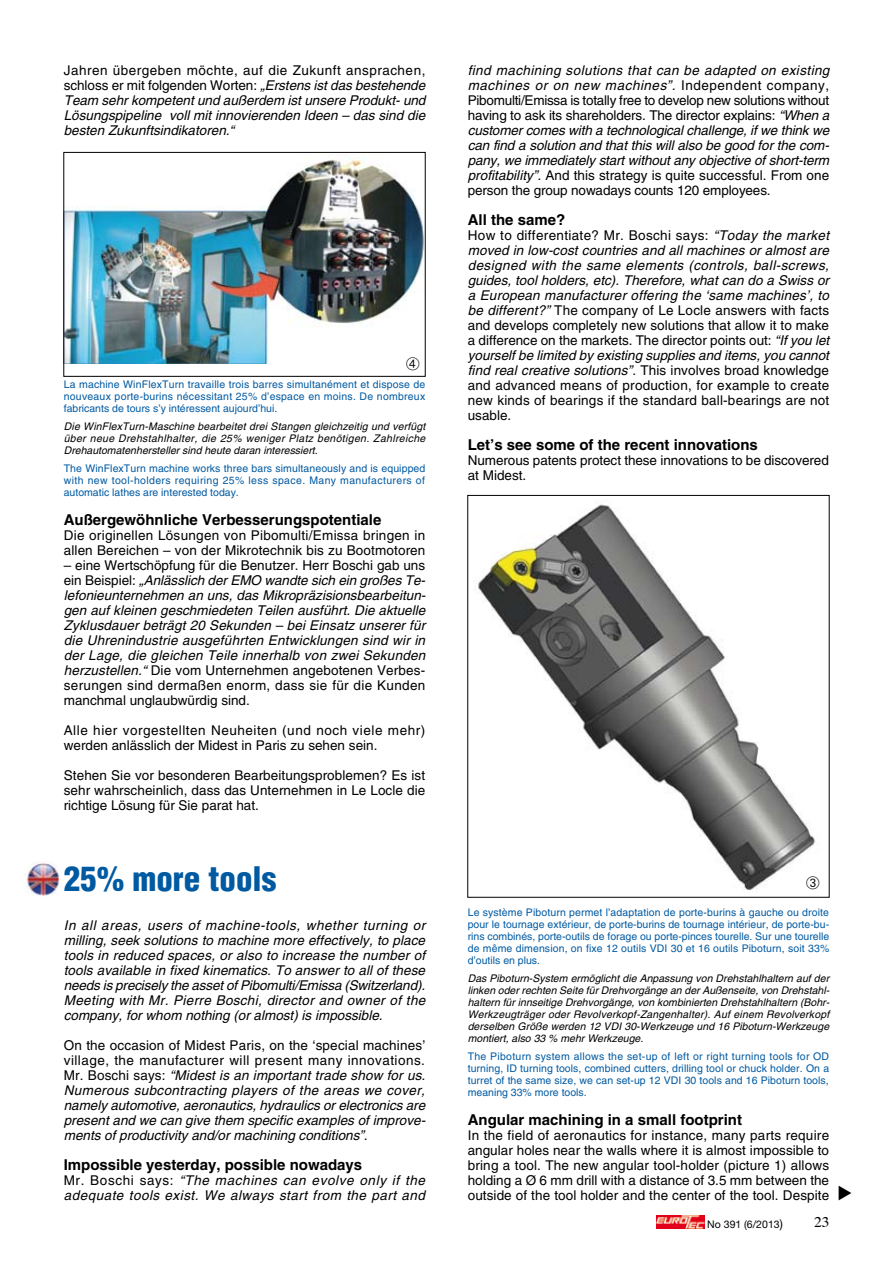
<style>
.page{position:relative;width:893px;height:1263px;background:#fff}
.page>*{position:absolute;margin:0;border:0;box-sizing:border-box;transform-origin:0 0}
.t1{font:900 condensed 33px "Helvetica";color:#005aa2}
.t2{font:700 15px "Helvetica";color:#000}
.t3{font:italic 13.5px/15px "Helvetica";color:#000;text-align:justify}
.t4{font:13.5px/15px "Helvetica";color:#000}
.t5{font:italic 13.5px/15px "Helvetica";letter-spacing:.035em;color:#000}
.t6{font:10.5px/12px "Helvetica";letter-spacing:.01em;color:#005aa2;text-align:justify}
.t7{font:italic 10.5px/12px "Helvetica";color:#000;text-align:justify}
.t8{font:10.5px "Helvetica Neue";color:#000}
.s1{font-style:normal}
.s2{font-size:12px}
</style>
<div class="page">
<svg style="left:656px;top:1215px;width:1px;height:13px"></svg>
<img style="left:657px;top:1215px;width:47px;height:13px">
<img style="left:474px;top:504px;width:341px;height:386px">
<div style="left:467px;top:495px;width:363px;height:403px;border:1px solid #000"></div>
<img style="left:65px;top:155px;width:359px;height:209px">
<div style="left:63px;top:152px;width:363px;height:225px;border:1px solid #000"></div>
<img style="left:23px;top:861px;width:37px;height:35px">
<svg style="left:806px;top:876px;width:9px;height:13px"></svg>
<svg style="left:406px;top:358px;width:13px;height:6px"></svg>
<p class="t3" style="left:64px;top:63px;width:363px"><span class="s1">Jahren übergeben möchte, auf die Zukunft ansprachen, schloss er mit folgenden Worten:</span> „Erstens ist das bestehende Team sehr kompetent und außerdem ist unsere Produkt- und Lösungspipeline voll mit innovierenden Ideen – das sind die besten Zukunftsindikatoren.“</p>
<p class="t6" style="left:64px;top:378px;width:363px">La machine WinFlexTurn travaille trois barres simultanément et dispose de nouveaux porte-burins nécessitant 25% d’espace en moins. De nombreux fabricants de tours s’y intéressent aujourd’hui.</p>
<p class="t7" style="left:64px;top:420px;width:363px">Die WinFlexTurn-Maschine bearbeitet drei Stangen gleichzeitig und verfügt über neue Drehstahlhalter, die 25% weniger Platz benötigen. Zahlreiche Drehautomatenhersteller sind heute daran interessiert.</p>
<p class="t6" style="left:64px;top:462px;width:363px">The WinFlexTurn machine works three bars simultaneously and is equipped with new tool-holders requiring 25% less space. Many manufacturers of automatic lathes are interested today.</p>
<p class="t2" style="left:64px;top:510px;width:319px">Außergewöhnliche Verbesserungspotentiale</p>
<p class="t4" style="left:64px;top:528px;width:363px">Die originellen Lösungen von Pibomulti/Emissa bringen in allen Bereichen – von der Mikrotechnik bis zu Bootmotoren</p>
<p class="t3" style="left:64px;top:558px;width:363px"><span class="s1">– eine Wertschöpfung für die Benutzer. Herr Boschi gab uns ein Beispiel:</span> „Anlässlich der EMO wandte sich ein großes Te&shy;lefonieunternehmen an uns, das Mikropräzisionsbearbeitun&shy;gen auf kleinen geschmiedeten Teilen ausführt. Die aktuelle Zyklusdauer beträgt 20 Sekunden – bei Einsatz unserer für die Uhrenindustrie ausgeführten Entwicklungen sind wir in der Lage, die gleichen Teile innerhalb von zwei Sekunden herzustellen.“ <span class="s1">Die vom U nternehmen angebotenen Verbes&shy;serungen sind dermaßen enorm, dass sie für die Kunden manchmal unglaubwürdig sind.</span></p>
<p class="t4" style="left:64px;top:723px;width:363px">Alle hier vorgestellten Neuheiten (und noch viele mehr) werden anlässlich der Midest in Paris zu sehen sein.</p>
<p class="t4" style="left:64px;top:768px;width:363px;text-align:justify">Stehen Sie vor besonderen Bearbeitungsproblemen? Es ist sehr wahrscheinlich, dass das U nternehmen in Le Locle die richtige Lösung für Sie parat hat.</p>
<h1 class="t1" style="left:64px;top:858px;width:214px">25% more tools</h1>
<p class="t3" style="left:64px;top:918px;width:363px">In all areas, users of machine-tools, whether turning or milling, seek solutions to machine more effectively, to place tools in reduced spaces, or also to increase the number of tools available in fixed kinematics. To answer to all of these needs is precisely the asset of Pibomulti/Emissa (Switzerland).<br>Meeting with Mr. Pierre Boschi, director and owner of the company, for whom nothing (or almost) is impossible.</p>
<p class="t3" style="left:64px;top:1038px;width:363px"><span class="s1">On the occasion of Midest Paris, on the ‘special machines’ village, the manufacturer will present many innovations.<br>Mr. Boschi says:</span> “Midest is an important trade show for us.<br>Numerous subcontracting players of the areas we cover, namely automotive, aeronautics, hydraulics or electronics are present and we can give them specific examples of improve&shy;ments of productivity and/or machining conditions”.</p>
<p class="t2" style="left:64px;top:1155px;width:300px">Impossible yesterday, possible nowadays</p>
<p class="t5" style="left:64px;top:1173px;width:363px"><span class="s1">Mr. Boschi says:</span> “The machines can evolve only if the adequate tools exist. We always start from the part and</p>
<p class="t3" style="left:468px;top:63px;width:363px">find machining solutions that can be adapted on existing machines or on new machines”. <span class="s1">I ndependent company, Pibomulti/Emissa is totally free to develop new solutions without having to ask its shareholders. The director explains:</span> “When a customer comes with a technological challenge, if we think we can find a solution and that this will also be good for the com&shy;pany, we immediately start without any objective of short-term profitability”. <span class="s1">And this strategy is quite successful. From one person the group nowadays counts 120 employees.</span></p>
<p class="t2" style="left:468px;top:210px;width:99px">All the same?</p>
<p class="t3" style="left:468px;top:228px;width:363px"><span class="s1">How to differentiate? Mr. Boschi says:</span> “Today the market moved in low-cost countries and all machines or almost are designed with the same elements (controls, ball-screws, guides, tool holders, etc). Therefore, what can do a Swiss or a European manufacturer offering the ‘same machines’, to be different?” <span class="s1">The company of Le Locle answers with facts and develops completely new solutions that allow it to make a difference on the markets. The director points out:</span> “If you let yourself be limited by existing supplies and items, you cannot find real creative solutions”<span class="s1">. This involves broad knowledge and advanced means of production, for example to create new kinds of bearings if the standard ball-bearings are not usable.</span></p>
<p class="t2" style="left:468px;top:435px;width:292px">Let’s see some of the recent innovations</p>
<p class="t4" style="left:468px;top:453px;width:363px">Numerous patents protect these innovations to be discovered at Midest.</p>
<p class="t6" style="left:468px;top:906px;width:363px">Le système Piboturn permet l’adaptation de porte-burins à gauche ou droite pour le tournage extérieur, de porte-burins de tournage intérieur, de porte-bu&shy;rins combinés, porte-outils de forage ou porte-pinces tourelle. Sur une tourelle de même dimension, on fixe 12 outils VDI 30 et 16 outils Piboturn, soit 33% d’outils en plus.</p>
<p class="t7" style="left:468px;top:972px;width:363px">Das Piboturn-System ermöglicht die Anpassung von Drehstahlhaltern auf der linken oder rechten Seite für Drehvorgänge an der Außenseite, von Drehstahl&shy;haltern für innseitige Drehvorgänge, von kombinierten Drehstahlhaltern (Bohr-Werkzeugträger oder Revolverkopf-Zangenhalter). Auf einem Revolverkopf derselben Größe werden 12 VDI 30-Werkzeuge und 16 Piboturn-Werkzeuge montiert, also 33 % mehr Werkzeuge.</p>
<p class="t6" style="left:468px;top:1050px;width:363px;text-align:left">The Piboturn system allows the set-up of left or right turning tools for OD turning, ID turning tools, combined cutters, drilling tool or chuck holder. On a turret of the same size, we can set-up 12 VDI 30 tools and 16 Piboturn tools, meaning 33% more tools.</p>
<p class="t2" style="left:468px;top:1110px;width:276px">Angular machining in a small footprint</p>
<p class="t4" style="left:468px;top:1128px;width:363px;text-align:justify">I n the field of aeronautics for instance, many parts require angular holes near the walls where it is almost impossible to bring a tool. The new angular tool-holder (picture 1) allows holding a Ø 6 mm drill with a distance of 3.5 mm between the outside of the tool holder and the center of the tool. Despite</p>
<p class="t8" style="left:707px;top:1218px;width:77px">No 391 (6/2013<span class="s2">)</span></p>
</div>
